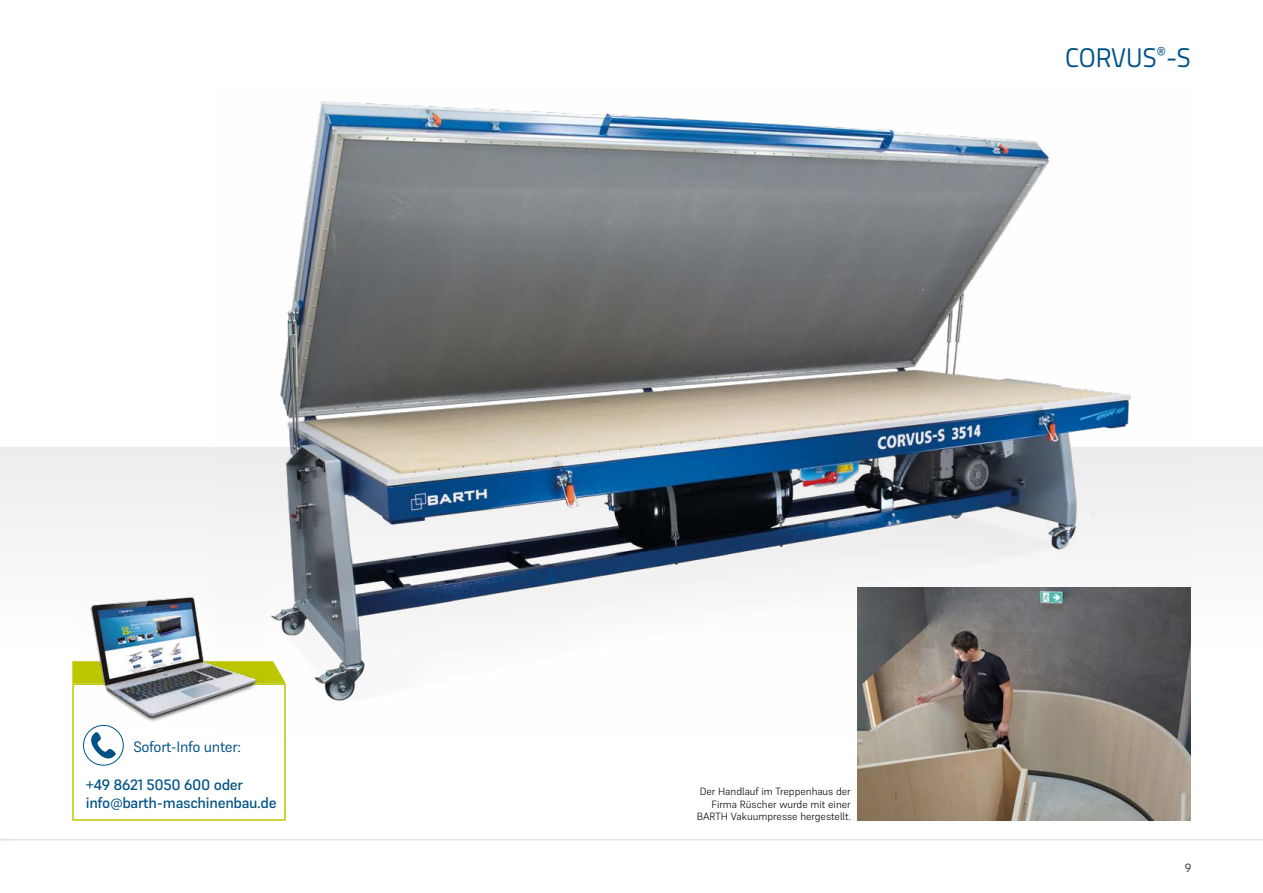
<style>
.page{position:relative;width:1263px;height:893px;background:#fff}
.page>*{position:absolute;margin:0;border:0;box-sizing:border-box;transform-origin:0 0}
.t1{font:27px "Titillium Web";color:#005286;scale:.95 1}
.t2{font:500 15px/18px "Supreme";letter-spacing:-.02em;color:#005286}
.t3{font:15px "Supreme";letter-spacing:-.02em;color:#005286}
.t4{font:500 12px "Supreme";color:#575756}
.t5{font:300 10.5px/12.6px "Supreme";color:#000;text-align:right}
</style>
<div class="page">
<hr style="left:2px;top:839px;width:1261px;height:1px;background:#e3e3e3">
<div style="left:0;top:448px;width:1263px;height:232px;background:#f5f5f5"></div>
<img style="left:212px;top:101px;width:979px;height:639px">
<div style="left:72px;top:683px;width:214px;height:138px;border:2px solid #bcc700"></div>
<svg style="left:72px;top:661px;width:214px;height:22px"></svg>
<img style="left:79px;top:586px;width:186px;height:140px">
<svg style="left:91px;top:732px;width:25px;height:27px"></svg>
<div style="left:83px;top:725px;width:41px;height:41px;border:1px solid #005286;border-radius:50%"></div>
<img style="left:858px;top:588px;width:333px;height:232px">
<h2 class="t3" style="left:133px;top:738px;width:109px">Sofort-Info unter:</h2>
<h2 class="t2" style="left:86px;top:776px;width:192px">+49 8621 5050 600 oder info@barth-maschinenbau.de</h2>
<h1 class="t1" style="left:1065px;top:38px;width:134px">CORVUS<sup>®</sup>-S</h1>
<p class="t5" style="left:697px;top:785px;width:155px">Der Handlauf im Treppenhaus der<br>Firma Rüscher wurde mit einer<br>BARTH Vakuumpresse hergestellt.</p>
<p class="t4" style="left:1185px;top:860px;width:8px">9</p>
</div>
